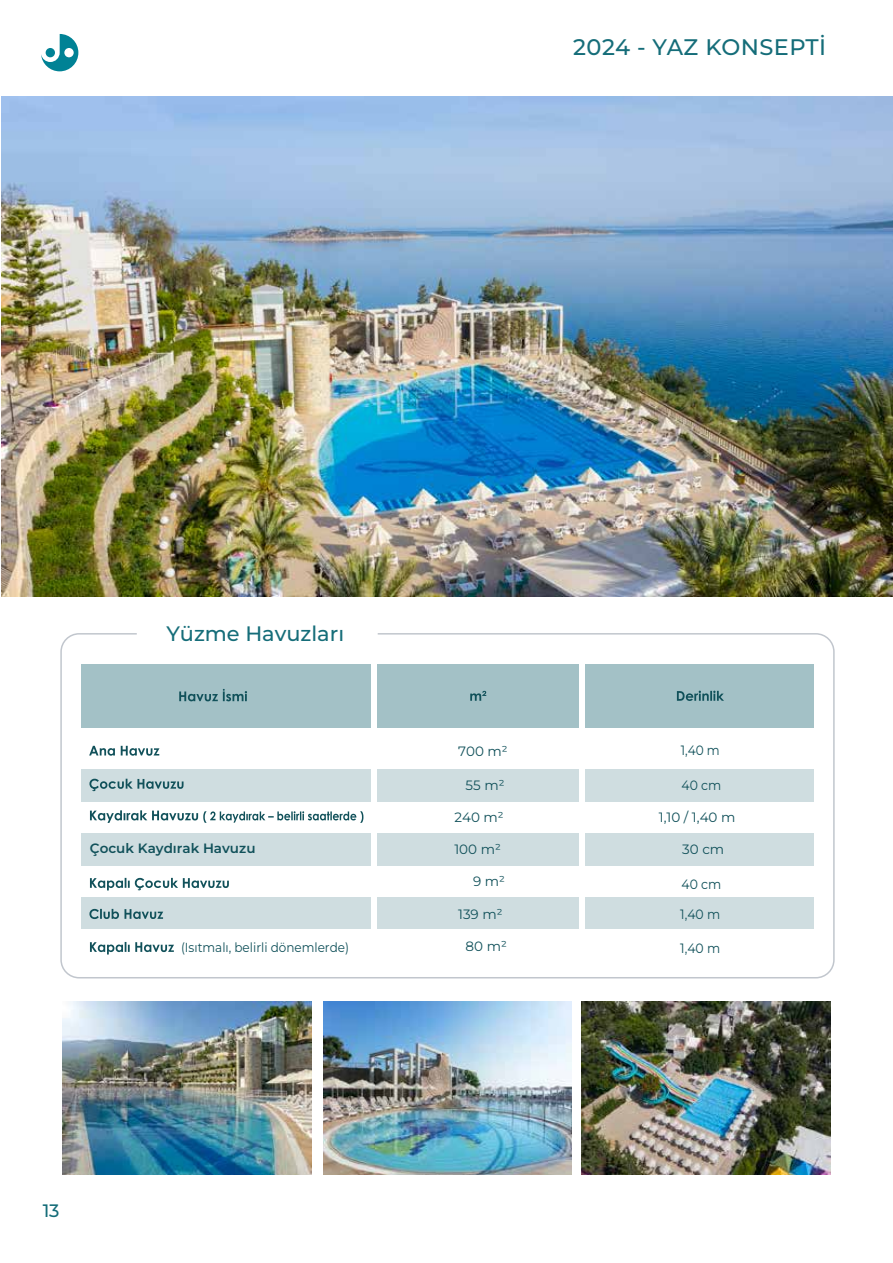
<style>
.page{position:relative;width:893px;height:1263px;background:#fff}
.page>*{position:absolute;margin:0;border:0;box-sizing:border-box;transform-origin:0 0}
.t1{font:500 22.5px "Montserrat";letter-spacing:.02em;color:#156d79}
.t2{font:500 20.85px "Montserrat";color:#156d79}
.t3{font:500 18px "Montserrat";color:#156d79}
.t4{font:13.5px "Montserrat";color:#11515a}
.t5{font:600 13.5px "Montserrat";color:#11515a}
.t6{font:13.5px "Montserrat";color:#11515a;scale:.92 1}
.t7{font:13.5px "Montserrat";color:#11515a;scale:.9 1}
.t8{font:13.05px "Montserrat";color:#11515a;scale:.92 1}
</style>
<div class="page">
<img style="left:63px;top:1001px;width:249px;height:173px">
<img style="left:323px;top:1001px;width:249px;height:173px">
<img style="left:581px;top:1002px;width:249px;height:173px">
<svg style="left:41px;top:34px;width:37px;height:37px"></svg>
<div style="left:60px;top:633px;width:775px;height:345px;border:2px solid #c1c6cd;border-radius:18px"></div>
<div style="left:82px;top:769px;width:289px;height:32px;background:#cfdde0"></div>
<div style="left:82px;top:833px;width:289px;height:32px;background:#cfdde0"></div>
<div style="left:82px;top:897px;width:289px;height:32px;background:#cfdde0"></div>
<div style="left:377px;top:769px;width:201px;height:32px;background:#cfdde0"></div>
<div style="left:377px;top:833px;width:201px;height:32px;background:#cfdde0"></div>
<div style="left:377px;top:897px;width:201px;height:32px;background:#cfdde0"></div>
<div style="left:586px;top:769px;width:228px;height:32px;background:#cfdde0"></div>
<div style="left:586px;top:833px;width:228px;height:32px;background:#cfdde0"></div>
<div style="left:586px;top:897px;width:228px;height:32px;background:#cfdde0"></div>
<div style="left:377px;top:663px;width:201px;height:64px;background:#a3c1c6"></div>
<div style="left:82px;top:663px;width:289px;height:64px;background:#a3c1c6"></div>
<div style="left:586px;top:663px;width:228px;height:64px;background:#a3c1c6"></div>
<svg style="left:470px;top:691px;width:16px;height:10px"></svg>
<svg style="left:179px;top:689px;width:68px;height:12px"></svg>
<svg style="left:677px;top:691px;width:47px;height:10px"></svg>
<svg style="left:89px;top:746px;width:70px;height:10px"></svg>
<svg style="left:89px;top:779px;width:95px;height:12px"></svg>
<svg style="left:90px;top:810px;width:273px;height:13px"></svg>
<svg style="left:90px;top:878px;width:139px;height:12px"></svg>
<svg style="left:89px;top:909px;width:74px;height:10px"></svg>
<svg style="left:90px;top:942px;width:84px;height:12px"></svg>
<img style="left:2px;top:96px;width:891px;height:501px">
<h1 class="t1" style="left:573px;top:32px;width:254px">2024 - YAZ KONSEPTİ</h1>
<h2 class="t2" style="left:166px;top:619px;width:179px">Yüzme Havuzları</h2>
<p class="t4" style="left:458px;top:741px;width:51px">700 m²</p>
<p class="t4" style="left:466px;top:776px;width:40px">55 m²</p>
<p class="t4" style="left:454px;top:808px;width:51px">240 m²</p>
<p class="t7" style="left:681px;top:741px;width:45px">1,40 m</p>
<p class="t6" style="left:681px;top:776px;width:45px">40 cm</p>
<p class="t4" style="left:659px;top:808px;width:78px">1,10 / 1,40 m</p>
<p class="t5" style="left:90px;top:839px;width:167px">Çocuk Kaydırak Havuzu</p>
<p class="t4" style="left:454px;top:839px;width:48px">100 m²</p>
<p class="t4" style="left:682px;top:839px;width:44px">30 cm</p>
<p class="t8" style="left:181px;top:938px;width:184px">(Isıtmalı, belirli dönemlerde)</p>
<p class="t4" style="left:473px;top:872px;width:33px">9 m²</p>
<p class="t4" style="left:458px;top:905px;width:46px">139 m²</p>
<p class="t4" style="left:466px;top:937px;width:43px">80 m²</p>
<p class="t6" style="left:681px;top:874px;width:45px">40 cm</p>
<p class="t6" style="left:680px;top:905px;width:45px">1,40 m</p>
<p class="t6" style="left:680px;top:939px;width:45px">1,40 m</p>
<h3 class="t3" style="left:43px;top:1197px;width:18px">13</h3>
</div>
